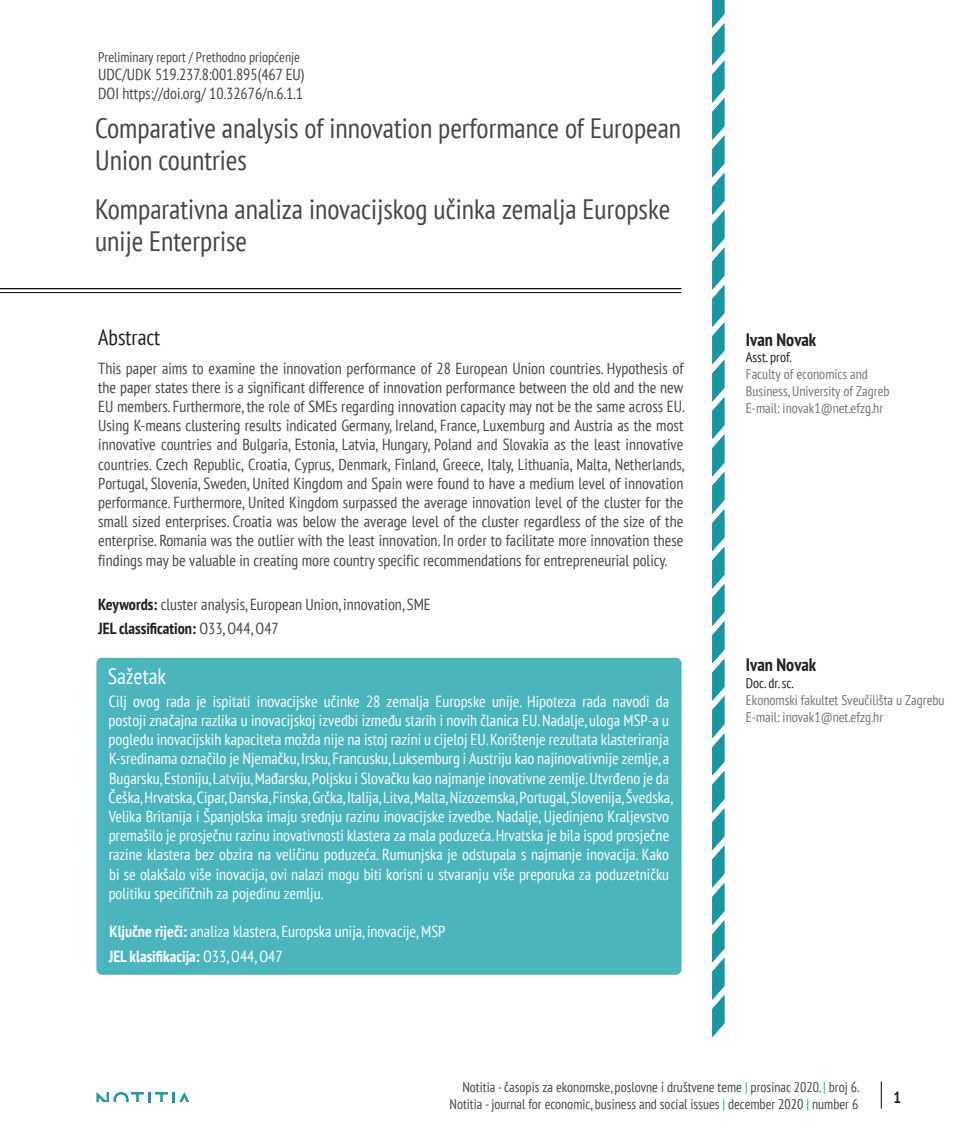
<style>
.page{position:relative;width:964px;height:1134px;background:#fff}
.page>*{position:absolute;margin:0;border:0;box-sizing:border-box;transform-origin:0 0}
.t1{font:condensed 28px/32px "PT Sans";color:#454647}
.t2{font:condensed 22px "PT Sans";color:#231f20}
.t3{font:condensed 22px "PT Sans";color:#fff}
.t4{font:700 condensed 18px "PT Sans";color:#231f20}
.t5{font:condensed 16px/19.2px "PT Sans";color:#454647}
.t6{font:condensed 16px/19.2px "PT Sans";color:#fff}
.t7{font:700 condensed 16px "PT Sans";color:#231f20}
.t8{font:condensed 14px/16.8px "PT Sans";color:#454647;text-align:right}
.t9{font:condensed 14px/16.8px "PT Sans";color:#727477}
.t10{font:condensed 14px "PT Sans";color:#231f20}
.s1{font-weight:700;color:#231f20}
.s2{font-weight:700}
.s3{color:#1a96a3}
</style>
<div class="page">
<svg style="left:881px;top:1081px;width:1px;height:28px"></svg>
<svg style="left:712px;top:0;width:12px;height:1037px"></svg>
<svg style="left:96px;top:1092px;width:93px;height:10px"></svg>
<hr style="left:0;top:288px;width:681px;height:1px;background:#040503">
<hr style="left:0;top:292px;width:681px;height:1px;background:#040503">
<div style="left:96px;top:658px;width:585px;height:317px;background:#4ab5bd;border-radius:6px"></div>
<p class="t8" style="left:98px;top:48px;width:203px">Preliminary report / Prethodno priopćenje</p>
<p class="t5" style="left:98px;top:64px;width:208px">UDC/UDK 519.237.8:001.895(467 EU)<br>DOI https://doi.org/ 10.32676/n.6.1.1</p>
<h1 class="t1" style="left:95px;top:111px;width:588px">Comparative analysis of innovation performance of European<br>Union countries</h1>
<h1 class="t1" style="left:95px;top:192px;width:576px">Komparativna analiza inovacijskog učinka zemalja Europske unije Enterprise</h1>
<h2 class="t2" style="left:98px;top:323px;width:64px">Abstract</h2>
<p class="t5" style="left:98px;top:358px;width:588px;text-align:justify">This paper aims to examine the innovation performance of 28 European Union countries. Hypothesis of the paper states there is a significant difference of innovation performance between the old and the new EU members. Furthermore, the role of SMEs regarding innovation capacity may not be the same across EU.<br>Using K-means clustering results indicated Germany, Ireland, France, Luxemburg and Austria as the most innovative countries and Bulgaria, Estonia, Latvia, Hungary, Poland and Slovakia as the least innovative countries. Czech Republic, Croatia, Cyprus, Denmark, Finland, Greece, Italy, Lithuania, Malta, Netherlands, Portugal, Slovenia, Sweden, United Kingdom and Spain were found to have a medium level of innovation performance. Furthermore, United Kingdom surpassed the average innovation level of the cluster for the small sized enterprises. Croatia was below the average level of the cluster regardless of the size of the enterprise. Romania was the outlier with the least innovation. In order to facilitate more innovation these findings may be valuable in creating more country specific recommendations for entrepreneurial policy.</p>
<p class="t5" style="left:98px;top:591px;width:334px;line-height:24.8px"><span class="s1">Keywords:</span> cluster analysis, European Union, innovation, SME<br><span class="s1">JEL classification:</span> O33, O44, O47</p>
<h2 class="t3" style="left:108px;top:662px;width:60px">Sažetak</h2>
<p class="t6" style="left:108px;top:691px;width:566px">Cilj ovog rada je ispitati inovacijske učinke 28 zemalja Europske unije. Hipoteza rada navodi da postoji značajna razlika u inovacijskoj izvedbi između starih i novih članica EU. Nadalje, uloga MSP-a u pogledu inovacijskih kapaciteta možda nije na istoj razini u cijeloj EU. Korištenje rezultata klasteriranja K-sredinama označilo je Njemačku, Irsku, Francusku, Luksemburg i Austriju kao najinovativnije zemlje, a Bugarsku, Estoniju, Latviju, Mađarsku, Poljsku i Slovačku kao najmanje inovativne zemlje. Utvrđeno je da Češka, Hrvatska, Cipar, Danska, Finska, Grčka, Italija, Litva, Malta, Nizozemska, Portugal, Slovenija, Švedska, Velika Britanija i Španjolska imaju srednju razinu inovacijske izvedbe. Nadalje, Ujedinjeno Kraljevstvo premašilo je prosječnu razinu inovativnosti klastera za mala poduzeća. Hrvatska je bila ispod prosječne razine klastera bez obzira na veličinu poduzeća. Rumunjska je odstupala s najmanje inovacija. Kako bi se olakšalo više inovacija, ovi nalazi mogu biti korisni u stvaranju više preporuka za poduzetničku politiku specifičnih za pojedinu zemlju.</p>
<p class="t6" style="left:109px;top:919px;width:338px;line-height:24.8px"><span class="s2">Ključne riječi:</span> analiza klastera, Europska unija, inovacije, MSP<br><span class="s2">JEL klasifikacija:</span> O33, O44, O47</p>
<p class="t4" style="left:746px;top:327px;width:72px">Ivan Novak</p>
<p class="t10" style="left:746px;top:348px;width:47px">Asst. prof.</p>
<p class="t9" style="left:746px;top:366px;width:145px">Faculty of economics and<br>Business, University of Zagreb<br>E-mail: inovak1@net.efzg.hr</p>
<p class="t4" style="left:746px;top:653px;width:72px">Ivan Novak</p>
<p class="t10" style="left:746px;top:674px;width:49px">Doc. dr. sc.</p>
<p class="t9" style="left:746px;top:691px;width:200px">Ekonomski fakultet Sveučilišta u Zagrebu<br>E-mail: inovak1@net.efzg.hr</p>
<p class="t8" style="left:449px;top:1078px;width:411px">Notitia - časopis za ekonomske, poslovne i društvene teme <span class="s3">|</span> prosinac 2020. <span class="s3">|</span> broj 6.<br>Notitia - journal for economic, business and social issues <span class="s3">|</span> december 2020 <span class="s3">|</span> number 6</p>
<p class="t7" style="left:893px;top:1086px;width:9px">1</p>
</div>
